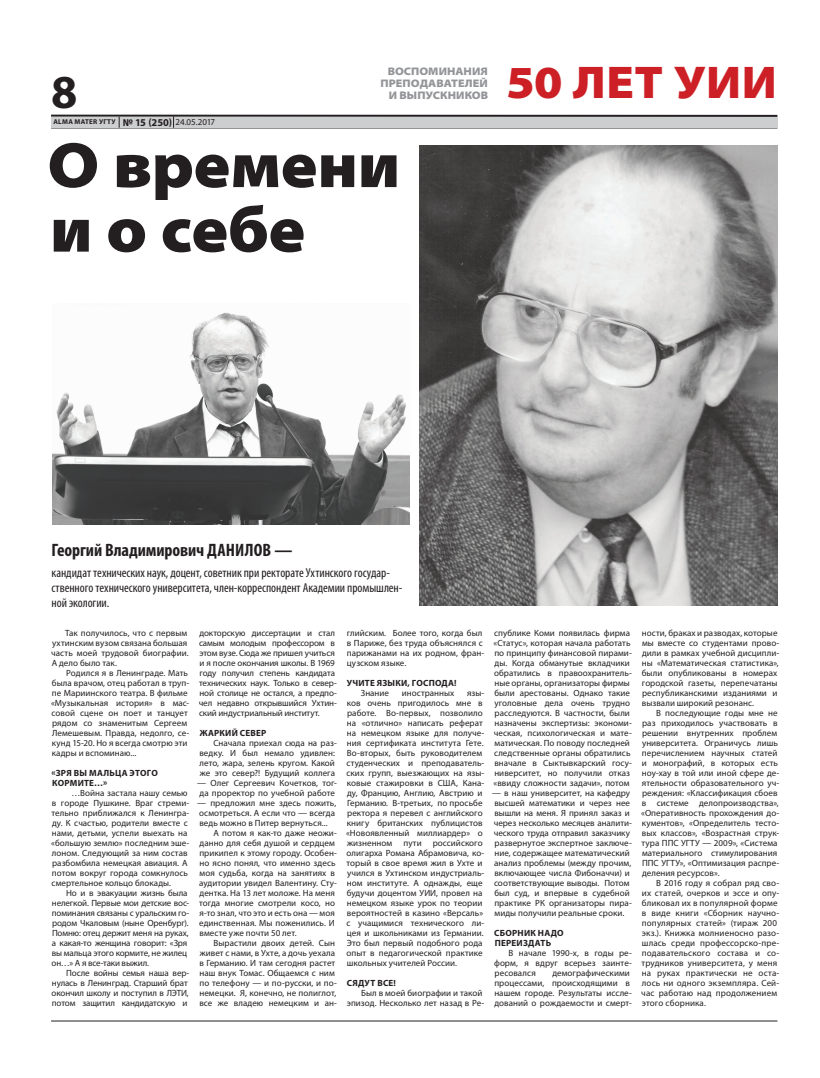
<style>
.page{position:relative;width:820px;height:1078px;background:#fff}
.page>*{position:absolute;margin:0;border:0;box-sizing:border-box;transform-origin:0 0}
.t1{font:900 semi-expanded 64.5px/64.5px "Myriad Pro";letter-spacing:-.01em;color:#231f20}
.t2{font:700 47.4px "Myriad Pro";color:#231f20}
.t3{font:900 semi-expanded 46.1px "Myriad Pro";letter-spacing:.01em;color:#cd2026}
.t4{font:700 condensed 18px "Myriad Pro";letter-spacing:-.005em;color:#231f20}
.t5{font:condensed 13px/15px "Myriad Pro";letter-spacing:-.005em;color:#231f20}
.t6{font:900 semi-expanded 11px/12px "Myriad Pro";color:#939598;text-align:right}
.t7{font:9px/10px "Myriad Pro";letter-spacing:.005em;color:#231f20}
.t8{font:9px/10px "Myriad Pro";letter-spacing:-.015em;color:#231f20}
.t9{font:700 9px/10px "Myriad Pro";letter-spacing:.025em;color:#231f20}
.t10{font:700 7px "Myriad Pro";letter-spacing:.04em;color:#231f20}
.s1{font-size:10.5px}
.s2{font-weight:400;font-size:9px}
</style>
<div class="page">
<hr style="left:51px;top:128px;width:726px;height:1px;background:#231f20">
<hr style="left:51px;top:115px;width:726px;height:2px;background:#231f20">
<div style="left:51px;top:117px;width:726px;height:11px;background:#cdced0"></div>
<svg style="left:173px;top:116px;width:1px;height:12px"></svg>
<hr style="left:51px;top:1020px;width:726px;height:1px;background:#231f20">
<img style="left:420px;top:145px;width:357px;height:460px">
<img style="left:52px;top:312px;width:358px;height:212px">
<h2 class="t2" style="left:51px;top:61px;width:28px">8</h2>
<p class="t10" style="left:53px;top:117px;width:163px">ALMA MATER УГТУ <span class="s1">№ 15 (250)</span> <span class="s2">24.05.2017</span></p>
<p class="t6" style="left:380px;top:65px;width:109px">ВОСПОМИНАНИЯ<br>ПРЕПОДАВАТЕЛЕЙ<br>И ВЫПУСКНИКОВ</p>
<h1 class="t1" style="left:47px;top:134px;width:354px">О времени и о себе</h1>
<h3 class="t3" style="left:506px;top:56px;width:272px">50 ЛЕТ УИИ</h3>
<h3 class="t4" style="left:52px;top:539px;width:242px">Георгий Владимирович ДАНИЛОВ —</h3>
<h3 class="t5" style="left:51px;top:565px;width:352px">кандидат технических наук, доцент, советник при ректорате Ухтинского государ&shy;ственного технического университета, член-корреспондент Академии промышлен&shy;ной экологии.</h3>
<p class="t7" style="left:51px;top:627px;width:139px;text-indent:14px">Так получилось, что с первым ухтинским вузом связана большая часть моей трудовой биографии.<br>А дело было так.</p>
<p class="t7" style="left:51px;top:667px;width:140px;text-indent:15px">Родился я в Ленинграде. Мать была врачом, отец работал в труп&shy;пе Мариинского театра. В фильме «Музыкальная история» в мас&shy;совой сцене он поет и танцует рядом со знаменитым Сергеем<br>Лемешевым. Правда, недолго, се&shy;кунд 15-20. Но я всегда смотрю эти кадры и вспоминаю...</p>
<p class="t9" style="left:51px;top:767px;width:108px">«ЗРЯ ВЫ МАЛЬЦА ЭТОГО<br>КОРМИТЕ…»</p>
<p class="t7" style="left:51px;top:787px;width:140px;text-indent:20px">…Война застала нашу семью в городе Пушкине. Враг стреми&shy;тельно приближался к Ленингра&shy;ду. К счастью, родители вместе с нами, детьми, успели выехать на «большую землю» последним эше&shy;лоном. Следующий за ним состав разбомбила немецкая авиация. А потом вокруг города сомкнулось смертельное кольцо блокады.</p>
<p class="t8" style="left:52px;top:887px;width:139px;text-indent:15px">Но и в эвакуации жизнь была нелегкой. Первые мои детские вос&shy;поминания связаны с уральским го&shy;родом Чкаловым (ныне Оренбург).<br>Помню: отец держит меня на руках, а какая-то женщина говорит: «Зря вы мальца этого кормите, не жилец он…» А я все-таки выжил.</p>
<p class="t8" style="left:52px;top:967px;width:139px;text-indent:15px">После войны семья наша вер&shy;нулась в Ленинград. Старший брат окончил школу и поступил в ЛЭТИ, потом защитил кандидатскую и</p>
<p class="t8" style="left:199px;top:627px;width:139px">докторскую диссертации и стал самым молодым профессором в этом вузе. Сюда же пришел учиться и я после окончания школы. В 1969 году получил степень кандидата технических наук. Только в север&shy;ной столице не остался, а предпо&shy;чел недавно открывшийся Ухтин&shy;ский индустриальный институт.</p>
<p class="t9" style="left:199px;top:727px;width:68px">ЖАРКИЙ СЕВЕР</p>
<p class="t7" style="left:199px;top:737px;width:139px;text-indent:14px">Сначала приехал сюда на раз&shy;ведку. И был немало удивлен: лето, жара, зелень кругом. Какой же это север?! Будущий коллега</p>
<p class="t7" style="left:197px;top:777px;width:141px">— Олег Сергеевич Кочетков, тог&shy;да проректор по учебной работе</p>
<p class="t7" style="left:197px;top:797px;width:140px">— предложил мне здесь пожить,</p>
<p class="t7" style="left:199px;top:807px;width:137px">осмотреться. А если что — всегда</p>
<p class="t7" style="left:199px;top:817px;width:130px">ведь можно в Питер вернуться...</p>
<p class="t7" style="left:213px;top:827px;width:125px">А потом я как-то даже неожи-</p>
<p class="t7" style="left:199px;top:837px;width:137px">данно для себя душой и сердцем</p>
<p class="t7" style="left:199px;top:847px;width:139px">прикипел к этому городу. Особен-</p>
<p class="t7" style="left:199px;top:857px;width:137px">но ясно понял, что именно здесь</p>
<p class="t7" style="left:199px;top:867px;width:137px">моя судьба, когда на занятиях в</p>
<p class="t7" style="left:199px;top:877px;width:139px">аудитории увидел Валентину. Сту-</p>
<p class="t7" style="left:199px;top:887px;width:137px">дентка. На 13 лет моложе. На меня</p>
<p class="t7" style="left:199px;top:897px;width:138px">тогда многие смотрели косо, но</p>
<p class="t7" style="left:199px;top:907px;width:137px">я-то знал, что это и есть она — моя</p>
<p class="t7" style="left:199px;top:917px;width:137px">единственная. Мы поженились. И</p>
<p class="t7" style="left:199px;top:927px;width:99px">вместе уже почти 50 лет.</p>
<p class="t7" style="left:213px;top:937px;width:123px">Вырастили двоих детей. Сын</p>
<p class="t7" style="left:199px;top:947px;width:137px">живет с нами, в Ухте, а дочь уехала</p>
<p class="t7" style="left:199px;top:957px;width:137px">в Германию. И там сегодня растет</p>
<p class="t7" style="left:199px;top:967px;width:137px">наш внук Томас. Общаемся с ним</p>
<p class="t7" style="left:199px;top:977px;width:139px">по телефону — и по-русски, и по-</p>
<p class="t7" style="left:199px;top:987px;width:138px">немецки. Я, конечно, не полиглот,</p>
<p class="t7" style="left:199px;top:997px;width:139px">все же владею немецким и ан-</p>
<p class="t7" style="left:347px;top:627px;width:139px">глийским. Более того, когда был в Париже, без труда объяснялся с парижанами на их родном, фран&shy;цузском языке.</p>
<p class="t9" style="left:347px;top:677px;width:111px">УЧИТЕ ЯЗЫКИ, ГОСПОДА!</p>
<p class="t7" style="left:361px;top:687px;width:30px">Знание</p>
<p class="t7" style="left:401px;top:687px;width:54px">иностранных</p>
<p class="t7" style="left:346px;top:687px;width:140px;text-indent:121px">язы&shy;ков очень пригодилось мне в работе. Во-первых, позволило на «отлично» написать реферат на немецком языке для получе&shy;ния сертификата института Гете.<br>Во-вторых, быть руководителем студенческих и преподаватель&shy;ских групп, выезжающих на язы&shy;ковые стажировки в США, Кана&shy;ду, Францию, Англию, Австрию и<br>Германию. В-третьих, по просьбе ректора я перевел с английского книгу британских публицистов «Новоявленный миллиардер» о жизненном пути российского олигарха Романа Абрамовича, ко&shy;торый в свое время жил в Ухте и учился в Ухтинском индустриаль&shy;ном институте. А однажды, еще будучи доцентом УИИ, провел на немецком языке урок по теории вероятностей в казино «Версаль» с учащимися технического ли&shy;цея и школьниками из Германии.<br>Это был первый подобного рода опыт в педагогической практике школьных учителей России.</p>
<p class="t9" style="left:346px;top:977px;width:51px">СЯДУТ ВСЕ!</p>
<p class="t7" style="left:347px;top:987px;width:139px;text-align:right">Был в моей биографии и такой эпизод. Несколько лет назад в Ре-</p>
<p class="t7" style="left:493px;top:627px;width:140px">спублике Коми появилась фирма «Статус», которая начала работать по принципу финансовой пирами&shy;ды. Когда обманутые вкладчики обратились в правоохранитель&shy;ные органы, организаторы фирмы были арестованы. Однако такие уголовные дела очень трудно расследуются. В частности, были назначены экспертизы: экономи&shy;ческая, психологическая и мате&shy;матическая. По поводу последней следственные органы обратились вначале в Сыктывкарский госу&shy;ниверситет, но получили отказ «ввиду сложности задачи», потом</p>
<p class="t7" style="left:492px;top:787px;width:141px">— в наш университет, на кафедру высшей математики и через нее вышли на меня. Я принял заказ и через несколько месяцев аналити&shy;ческого труда отправил заказчику развернутое экспертное заключе&shy;ние, содержащее математический анализ проблемы (между прочим, включающее числа Фибоначчи) и соответствующие выводы. Потом был суд, и впервые в судебной практике РК организаторы пира&shy;миды получили реальные сроки.</p>
<p class="t9" style="left:494px;top:927px;width:71px">СБОРНИК НАДО<br>ПЕРЕИЗДАТЬ</p>
<p class="t7" style="left:494px;top:947px;width:139px;text-align:justify;text-indent:14px">В начале 1990-х, в годы ре&shy;форм, я вдруг всерьез заинте&shy;ресовался</p>
<p class="t7" style="left:494px;top:967px;width:139px;text-indent:58px">демографическими процессами, происходящими в нашем городе. Результаты иссле&shy;дований о рождаемости и смерт-</p>
<p class="t7" style="left:641px;top:627px;width:139px">ности, браках и разводах, которые мы вместе со студентами прово&shy;дили в рамках учебной дисципли&shy;ны «Математическая статистика», были опубликованы в номерах городской газеты, перепечатаны республиканскими изданиями и вызвали широкий резонанс.</p>
<p class="t7" style="left:641px;top:707px;width:140px;text-indent:15px">В последующие годы мне не раз приходилось участвовать в решении внутренних проблем университета. Ограничусь лишь перечислением научных статей и монографий, в которых есть ноу-хау в той или иной сфере де&shy;ятельности образовательного уч&shy;реждения: «Классификация сбоев в системе делопроизводства», «Оперативность прохождения до&shy;кументов», «Определитель тесто&shy;вых классов», «Возрастная струк&shy;тура ППС УГТУ — 2009», «Система материального стимулирования<br>ППС УГТУ», «Оптимизация распре&shy;деления ресурсов».</p>
<p class="t7" style="left:641px;top:877px;width:139px;text-indent:15px">В 2016 году я собрал ряд сво&shy;их статей, очерков и эссе и опу&shy;бликовал их в популярной форме в виде книги «Сборник научно&shy;популярных статей» (тираж 200 экз.). Книжка молниеносно разо&shy;шлась среди профессорско-пре&shy;подавательского состава и со&shy;трудников университета, у меня на руках практически не оста&shy;лось ни одного экземпляра. Сей&shy;час работаю над продолжением этого сборника.</p>
</div>
